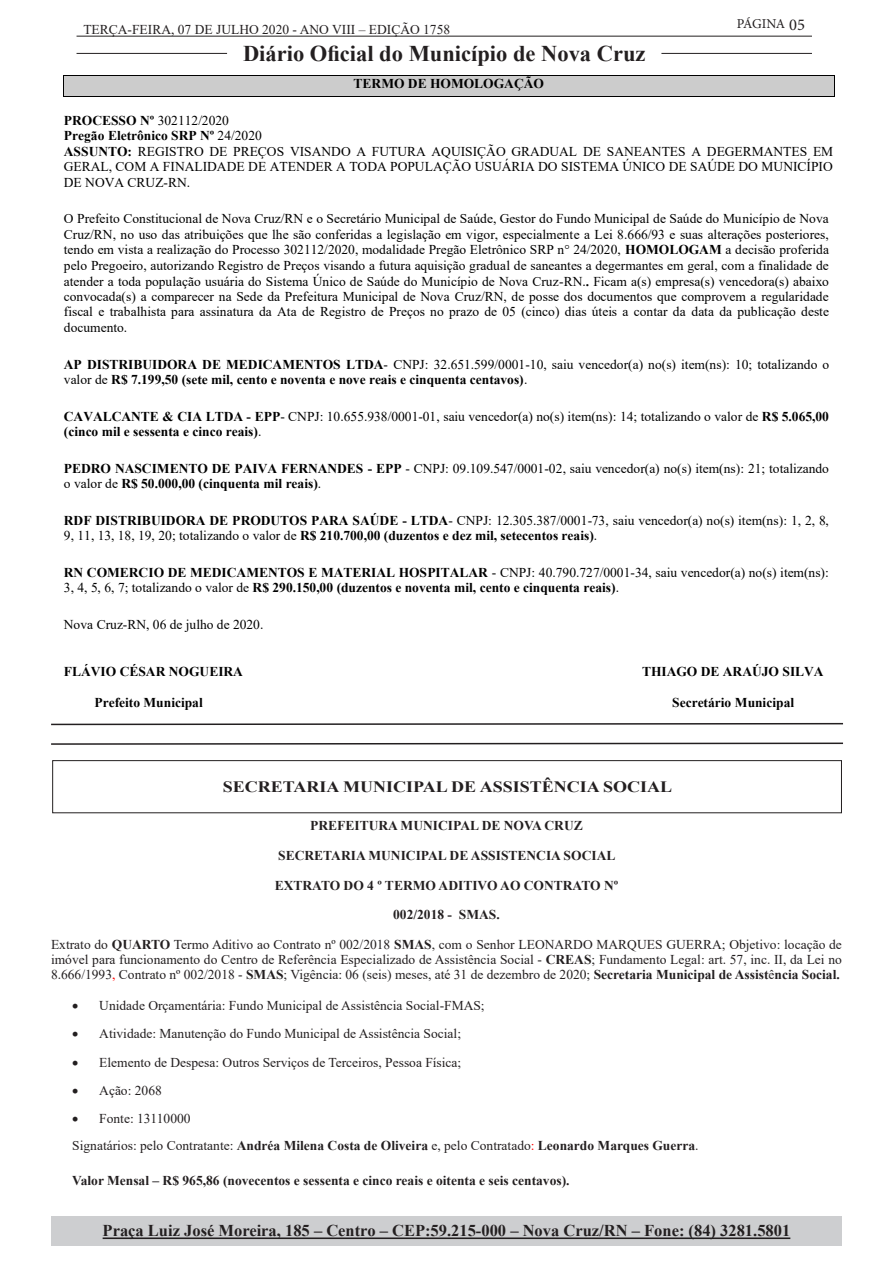
<style>
.page{position:relative;width:893px;height:1263px;background:#fff}
.page>*{position:absolute;margin:0;border:0;box-sizing:border-box;transform-origin:0 0}
.t1{font:700 22.5px "Times New Roman";color:#231f20}
.t2{font:700 16.5px "Times New Roman";color:#231f20}
.t3{font:700 15.75px "Times New Roman";color:#231f20;scale:1.14 1}
.t4{font:13.5px/15.5px "Times New Roman";color:#000}
.t5{font:13.5px/14.9px "Times New Roman";color:#231f20;text-align:justify}
.t6{font:700 13.5px/15.6px "Times New Roman";color:#000}
.t7{font:700 13.5px "Times New Roman";color:#231f20}
.t8{font:13.5px "Minion Pro";letter-spacing:-.03em;color:#231f20}
.s1{font-size:16.5px}
.s2{font-weight:700}
.s3{font-weight:400}
.s4{color:#f00}
.s5{font-weight:400;color:#f00}
</style>
<div class="page">
<hr style="left:77px;top:36px;width:735px;height:1px;background:#231f20">
<hr style="left:77px;top:53px;width:150px;height:1px;background:#231f20">
<hr style="left:661px;top:53px;width:151px;height:1px;background:#231f20">
<div style="left:51px;top:1216px;width:791px;height:29px;background:#cdced0"></div>
<hr style="left:103px;top:1237px;width:687px;height:2px;background:#231f20">
<div style="left:64px;top:76px;width:770px;height:20px;background:#ccc"></div>
<hr style="left:64px;top:75px;width:770px;height:1px;background:#000">
<hr style="left:64px;top:96px;width:770px;height:1px;background:#000">
<svg style="left:834px;top:75px;width:1px;height:22px"></svg>
<div style="left:52px;top:760px;width:790px;height:53px;border:1px solid #231f20"></div>
<svg style="left:51px;top:722px;width:792px;height:4px"></svg>
<svg style="left:51px;top:742px;width:792px;height:3px"></svg>
<p class="t5" style="left:83px;top:22px;width:368px">TERÇA-FEIRA, 07 DE JULHO 2020 - ANO VIII – EDIÇÃO 1758</p>
<h1 class="t1" style="left:243px;top:37px;width:404px">Diário Oficial do Município de Nova Cruz</h1>
<p class="t8" style="left:737px;top:15px;width:70px">PÁGINA <span class="s1">05</span></p>
<p class="t6" style="left:354px;top:75px;width:192px">TERMO DE HOMOLOGAÇÃO</p>
<p class="t4" style="left:64px;top:112px;width:771px"><span class="s2">PROCESSO Nº</span> 302112/2020<br><span class="s2">Pregão Eletrônico SRP Nº</span> 24/2020<br><span class="s2">ASSUNTO:</span> REGISTRO DE PREÇOS VISANDO A FUTURA AQUISIÇÃO GRADUAL DE SANEANTES A DEGERMANTES EM GERAL, COM A FINALIDADE DE ATENDER A TODA POPULAÇÃO USUÁRIA DO SISTEMA ÚNICO DE SAÚDE DO MUNICÍPIO DE NOVA CRUZ-RN.</p>
<p class="t4" style="left:64px;top:211px;width:767px;text-align:justify">O Prefeito Constitucional de Nova Cruz/RN e o Secretário Municipal de Saúde, Gestor do Fundo Municipal de Saúde do Município de Nova Cruz/RN, no uso das atribuições que lhe são conferidas a legislação em vigor, especialmente a Lei 8.666/93 e suas alterações posteriores, tendo em vista a realização do Processo 302112/2020, modalidade Pregão Eletrônico SRP n° 24/2020, <span class="s2">HOMOLOGAM</span> a decisão proferida pelo Pregoeiro, autorizando Registro de Preços visando a futura aquisição gradual de saneantes a degermantes em geral, com a finalidade de atender a toda população usuária do Sistema Único de Saúde do Município de Nova Cruz-RN.<span class="s2">.</span> Ficam a(s) empresa(s) vencedora(s) abaixo convocada(s) a comparecer na Sede da Prefeitura Municipal de Nova Cruz/RN, de posse dos documentos que comprovem a regularidade fiscal e trabalhista para assinatura da Ata de Registro de Preços no prazo de 05 (cinco) dias úteis a contar da data da publicação deste documento.</p>
<p class="t6" style="left:64px;top:356px;width:767px">AP DISTRIBUIDORA DE MEDICAMENTOS LTDA<span class="s3">- CNPJ: 32.651.599/0001-10, saiu vencedor(a) no(s) item(ns): 10; totalizando o valor de</span> R$ 7.199,50 (sete mil, cento e noventa e nove reais e cinquenta centavos)<span class="s3">.</span></p>
<p class="t4" style="left:64px;top:408px;width:767px"><span class="s2">CAVALCANTE &amp; CIA LTDA - EPP</span>- CNPJ: 10.655.938/0001-01, saiu vencedor(a) no(s) item(ns): 14; totalizando o valor de <span class="s2">R$ 5.065,00 (cinco mil e sessenta e cinco reais)</span>.</p>
<p class="t4" style="left:64px;top:460px;width:767px"><span class="s2">PEDRO NASCIMENTO DE PAIVA FERNANDES - EPP</span> - CNPJ: 09.109.547/0001-02, saiu vencedor(a) no(s) item(ns): 21; totalizando o valor de <span class="s2">R$ 50.000,00 (cinquenta mil reais)</span>.</p>
<p class="t4" style="left:64px;top:512px;width:767px"><span class="s2">RDF DISTRIBUIDORA DE PRODUTOS PARA SAÚDE - LTDA</span>- CNPJ: 12.305.387/0001-73, saiu vencedor(a) no(s) item(ns): 1, 2, 8,<br>9, 11, 13, 18, 19, 20; totalizando o valor de <span class="s2">R$ 210.700,00 (duzentos e dez mil, setecentos reais)</span>.</p>
<p class="t6" style="left:64px;top:564px;width:766px">RN COMERCIO DE MEDICAMENTOS E MATERIAL HOSPITALAR <span class="s3">- CNPJ: 40.790.727/0001-34, saiu vencedor(a) no(s) item(ns):<br>3, 4, 5, 6, 7; totalizando o valor de</span> R$ 290.150,00 (duzentos e noventa mil, cento e cinquenta reais)<span class="s3">.</span></p>
<p class="t4" style="left:64px;top:616px;width:201px">Nova Cruz-RN, 06 de julho de 2020.</p>
<p class="t6" style="left:64px;top:663px;width:181px">FLÁVIO CÉSAR NOGUEIRA</p>
<p class="t6" style="left:642px;top:663px;width:183px">THIAGO DE ARAÚJO SILVA</p>
<p class="t6" style="left:95px;top:694px;width:110px">Prefeito Municipal</p>
<p class="t6" style="left:672px;top:694px;width:123px">Secretário Municipal</p>
<p class="t3" style="left:223px;top:775px;width:396px">SECRETARIA MUNICIPAL DE ASSISTÊNCIA SOCIAL</p>
<p class="t7" style="left:310px;top:816px;width:274px">PREFEITURA MUNICIPAL DE NOVA CRUZ</p>
<p class="t7" style="left:278px;top:845px;width:339px">SECRETARIA MUNICIPAL DE ASSISTENCIA SOCIAL</p>
<p class="t7" style="left:275px;top:875px;width:345px">EXTRATO DO 4 º TERMO ADITIVO AO CONTRATO Nº</p>
<p class="t7" style="left:393px;top:905px;width:108px">002/2018 - SMAS.</p>
<p class="t5" style="left:51px;top:937px;width:792px">Extrato do <span class="s2">QUARTO</span> Termo Aditivo ao Contrato nº 002/2018 <span class="s2">SMAS</span>, com o Senhor LEONARDO MARQUES GUERRA; Objetivo: locação de imóvel para funcionamento do Centro de Referência Especializado de Assistência Social - <span class="s2">CREAS</span>; Fundamento Legal: art. 57, inc. II, da Lei no 8.666/1993<span class="s4">,</span> Contrato nº 002/2018 - <span class="s2">SMAS</span>; Vigência: 06 (seis) meses, até 31 de dezembro de 2020; <span class="s2">Secretaria Municipal de Assist</span>ê<span class="s2">ncia Social.</span></p>
<p class="t5" style="left:72px;top:998px;width:414px">• Unidade Orçamentária: Fundo Municipal de Assistência Social-FMAS;</p>
<p class="t5" style="left:72px;top:1026px;width:390px">• Atividade: Manutenção do Fundo Municipal de Assistência Social;</p>
<p class="t5" style="left:72px;top:1054px;width:391px">• Elemento de Despesa: Outros Serviços de Terceiros, Pessoa Física;</p>
<p class="t5" style="left:72px;top:1082px;width:91px">• Ação: 2068</p>
<p class="t5" style="left:72px;top:1111px;width:120px">• Fonte: 13110000</p>
<p class="t7" style="left:72px;top:1135px;width:628px"><span class="s3">Signatários: pelo Contratante:</span> Andréa Milena Costa de Oliveira <span class="s3">e, pelo Contratado</span><span class="s5">:</span> Leonardo Marques Guerra<span class="s3">.</span></p>
<p class="t7" style="left:72px;top:1170px;width:499px">Valor Mensal – R$ 965,86 (novecentos e sessenta e cinco reais e oitenta e seis centavos).</p>
<p class="t2" style="left:103px;top:1219px;width:689px">Praça Luiz José Moreira, 185 – Centro – CEP:59.215-000 – Nova Cruz/RN – Fone: (84) 3281.5801</p>
</div>
